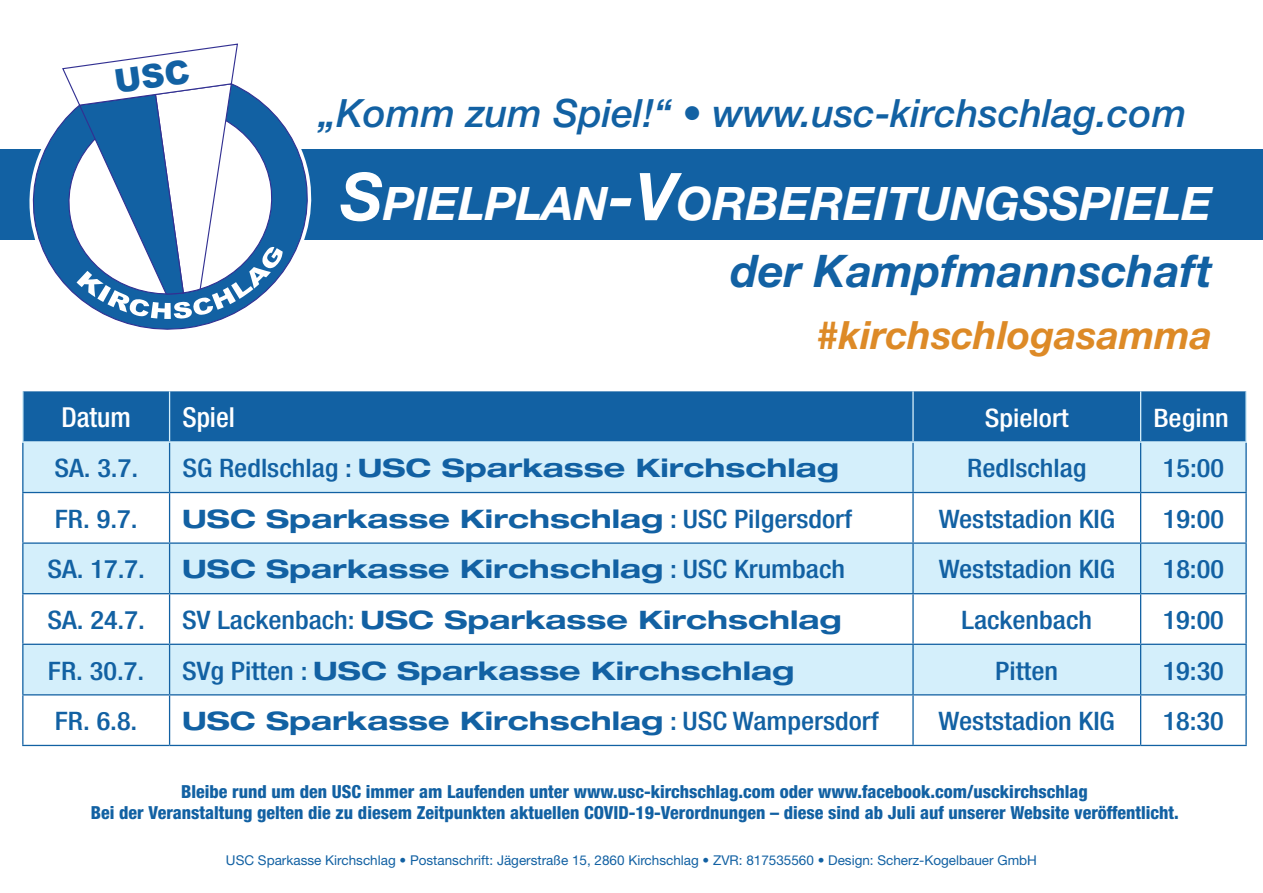
<style>
.page{position:relative;width:1263px;height:893px;background:#fff}
.page>*{position:absolute;margin:0;border:0;box-sizing:border-box;transform-origin:0 0}
.t1{font:italic 700 46.2px "Helvetica Neue LT Std";color:#fff}
.t2{font:italic 700 45px "Helvetica Neue LT Std";color:#1261a3}
.t3{font:italic 500 39px "Helvetica Neue LT Std";color:#1261a3}
.t4{font:italic 700 39px "Helvetica Neue LT Std";color:#dd8a27}
.t5{font:500 condensed 27.6px "Helvetica Neue LT Std";color:#fff}
.t6{font:700 expanded 25.5px "Helvetica Neue LT Std";color:#1261a3;scale:1.11 1}
.t7{font:500 condensed 25.5px "Helvetica Neue LT Std";color:#1261a3;scale:1.11 1}
.t8{font:500 condensed 25.5px "Helvetica Neue LT Std";color:#fff;scale:1.11 1}
.t9{font:800 condensed 18px/21.6px "Helvetica Neue LT Std";color:#1261a3;text-align:center}
.t10{font:13.5px "Helvetica Neue LT Std";color:#1261a3}
.s1{font-size:66px}
.s2{font-weight:500;font-stretch:condensed}
</style>
<div class="page">
<div style="left:23px;top:391px;width:1222px;height:50px;background:#1261a3"></div>
<div style="left:23px;top:443px;width:1222px;height:150px;background:#d4effb"></div>
<svg style="left:23px;top:493px;width:1222px;height:49px"></svg>
<svg style="left:23px;top:594px;width:1222px;height:151px"></svg>
<hr style="left:1245px;top:493px;width:2px;height:49px;background:#1261a3">
<hr style="left:22px;top:493px;width:1px;height:49px;background:#1261a3">
<hr style="left:169px;top:493px;width:1px;height:49px;background:#1261a3">
<hr style="left:912px;top:493px;width:2px;height:49px;background:#1261a3">
<hr style="left:1140px;top:493px;width:1px;height:49px;background:#1261a3">
<hr style="left:22px;top:443px;width:1px;height:49px;background:#1261a3">
<hr style="left:22px;top:492px;width:148px;height:1px;background:#1261a3">
<hr style="left:22px;top:544px;width:1px;height:49px;background:#1261a3">
<hr style="left:22px;top:542px;width:148px;height:2px;background:#1261a3">
<hr style="left:170px;top:542px;width:743px;height:2px;background:#1261a3">
<hr style="left:913px;top:542px;width:228px;height:2px;background:#1261a3">
<hr style="left:1141px;top:542px;width:106px;height:2px;background:#1261a3">
<hr style="left:169px;top:544px;width:1px;height:49px;background:#1261a3">
<hr style="left:912px;top:544px;width:2px;height:49px;background:#1261a3">
<hr style="left:1140px;top:544px;width:1px;height:49px;background:#1261a3">
<hr style="left:1245px;top:544px;width:2px;height:49px;background:#1261a3">
<hr style="left:22px;top:594px;width:1px;height:50px;background:#1261a3">
<hr style="left:22px;top:593px;width:148px;height:1px;background:#1261a3">
<hr style="left:170px;top:593px;width:743px;height:1px;background:#1261a3">
<hr style="left:913px;top:593px;width:228px;height:1px;background:#1261a3">
<hr style="left:1141px;top:593px;width:106px;height:1px;background:#1261a3">
<hr style="left:169px;top:594px;width:1px;height:50px;background:#1261a3">
<hr style="left:912px;top:594px;width:2px;height:50px;background:#1261a3">
<hr style="left:1140px;top:594px;width:1px;height:50px;background:#1261a3">
<hr style="left:1245px;top:594px;width:2px;height:50px;background:#1261a3">
<hr style="left:169px;top:443px;width:1px;height:49px;background:#1261a3">
<hr style="left:170px;top:492px;width:743px;height:1px;background:#1261a3">
<hr style="left:912px;top:443px;width:2px;height:49px;background:#1261a3">
<hr style="left:1140px;top:443px;width:1px;height:49px;background:#1261a3">
<hr style="left:1245px;top:443px;width:2px;height:49px;background:#1261a3">
<hr style="left:913px;top:492px;width:228px;height:1px;background:#1261a3">
<hr style="left:1141px;top:492px;width:106px;height:1px;background:#1261a3">
<hr style="left:22px;top:644px;width:148px;height:1px;background:#1261a3">
<hr style="left:22px;top:645px;width:1px;height:49px;background:#1261a3">
<hr style="left:170px;top:644px;width:743px;height:1px;background:#1261a3">
<hr style="left:169px;top:645px;width:1px;height:49px;background:#1261a3">
<hr style="left:913px;top:644px;width:228px;height:1px;background:#1261a3">
<hr style="left:912px;top:645px;width:2px;height:49px;background:#1261a3">
<hr style="left:1141px;top:644px;width:106px;height:1px;background:#1261a3">
<hr style="left:1140px;top:645px;width:1px;height:49px;background:#1261a3">
<hr style="left:1245px;top:645px;width:2px;height:49px;background:#1261a3">
<hr style="left:22px;top:695px;width:1px;height:50px;background:#1261a3">
<hr style="left:22px;top:694px;width:148px;height:1px;background:#1261a3">
<hr style="left:170px;top:694px;width:743px;height:1px;background:#1261a3">
<hr style="left:913px;top:694px;width:228px;height:1px;background:#1261a3">
<hr style="left:1141px;top:694px;width:106px;height:1px;background:#1261a3">
<hr style="left:169px;top:695px;width:1px;height:50px;background:#1261a3">
<hr style="left:912px;top:695px;width:2px;height:50px;background:#1261a3">
<hr style="left:1140px;top:695px;width:1px;height:50px;background:#1261a3">
<hr style="left:1245px;top:695px;width:2px;height:50px;background:#1261a3">
<hr style="left:22px;top:745px;width:148px;height:1px;background:#1261a3">
<hr style="left:170px;top:745px;width:743px;height:1px;background:#1261a3">
<hr style="left:913px;top:745px;width:228px;height:1px;background:#1261a3">
<hr style="left:1141px;top:745px;width:106px;height:1px;background:#1261a3">
<hr style="left:22px;top:391px;width:1px;height:50px;background:#d4effb">
<hr style="left:22px;top:441px;width:148px;height:2px;background:#d4effb">
<hr style="left:169px;top:391px;width:1px;height:50px;background:#d4effb">
<hr style="left:170px;top:441px;width:743px;height:2px;background:#d4effb">
<hr style="left:912px;top:391px;width:2px;height:50px;background:#d4effb">
<hr style="left:913px;top:441px;width:228px;height:2px;background:#d4effb">
<hr style="left:1140px;top:391px;width:1px;height:50px;background:#d4effb">
<hr style="left:1245px;top:391px;width:2px;height:50px;background:#d4effb">
<hr style="left:1141px;top:441px;width:106px;height:2px;background:#d4effb">
<div style="left:0;top:149px;width:1263px;height:91px;background:#1261a3"></div>
<svg style="left:29px;top:123px;width:283px;height:207px"></svg>
<svg style="left:61px;top:43px;width:222px;height:276px"></svg>
<h3 class="t3" style="left:319px;top:90px;width:869px">„Komm zum Spiel!“ • www.usc-kirchschlag.com</h3>
<h1 class="t1" style="left:340px;top:175px;width:873px"><span class="s1">S</span>PIELPLAN<span class="s1">-V</span>ORBEREITUNGSSPIELE</h1>
<h2 class="t2" style="left:731px;top:243px;width:483px">der Kampfmannschaft</h2>
<h3 class="t4" style="left:817px;top:311px;width:397px">#kirchschlogasamma</h3>
<h3 class="t5" style="left:61px;top:400px;width:71px">Datum</h3>
<h3 class="t5" style="left:182px;top:400px;width:54px">Spiel</h3>
<h3 class="t8" style="left:985px;top:402px;width:77px">Spielort</h3>
<h3 class="t8" style="left:1153px;top:402px;width:69px">Beginn</h3>
<h3 class="t7" style="left:54px;top:453px;width:77px">SA. 3.7.</h3>
<h3 class="t6" style="left:182px;top:452px;width:593px"><span class="s2">SG Redlschlag :</span> USC Sparkasse Kirchschlag</h3>
<h3 class="t7" style="left:967px;top:453px;width:109px">Redlschlag</h3>
<h3 class="t7" style="left:1163px;top:453px;width:57px">15:00</h3>
<h3 class="t7" style="left:55px;top:504px;width:76px">FR. 9.7.</h3>
<h3 class="t6" style="left:182px;top:503px;width:605px">USC Sparkasse Kirchschlag <span class="s2">: USC Pilgersdorf</span></h3>
<h3 class="t7" style="left:939px;top:504px;width:160px">Weststadion KIG</h3>
<h3 class="t7" style="left:1163px;top:504px;width:57px">19:00</h3>
<h3 class="t7" style="left:47px;top:554px;width:89px">SA. 17.7.</h3>
<h3 class="t6" style="left:182px;top:553px;width:599px">USC Sparkasse Kirchschlag <span class="s2">: USC Krumbach</span></h3>
<h3 class="t7" style="left:939px;top:554px;width:160px">Weststadion KIG</h3>
<h3 class="t7" style="left:1163px;top:554px;width:57px">18:00</h3>
<h3 class="t7" style="left:47px;top:605px;width:89px">SA. 24.7.</h3>
<h3 class="t6" style="left:182px;top:604px;width:595px"><span class="s2">SV Lackenbach:</span> USC Sparkasse Kirchschlag</h3>
<h3 class="t7" style="left:961px;top:605px;width:119px">Lackenbach</h3>
<h3 class="t7" style="left:1163px;top:605px;width:57px">19:00</h3>
<h3 class="t7" style="left:48px;top:655px;width:88px">FR. 30.7.</h3>
<h3 class="t6" style="left:182px;top:654px;width:553px"><span class="s2">SVg Pitten :</span> USC Sparkasse Kirchschlag</h3>
<h3 class="t7" style="left:995px;top:655px;width:58px">Pitten</h3>
<h3 class="t7" style="left:1163px;top:655px;width:57px">19:30</h3>
<h3 class="t7" style="left:55px;top:706px;width:76px">FR. 6.8.</h3>
<h3 class="t6" style="left:182px;top:705px;width:629px">USC Sparkasse Kirchschlag <span class="s2">: USC Wampersdorf</span></h3>
<h3 class="t7" style="left:938px;top:706px;width:160px">Weststadion KIG</h3>
<h3 class="t7" style="left:1163px;top:706px;width:57px">18:30</h3>
<p class="t9" style="left:91px;top:780px;width:1090px">Bleibe rund um den USC immer am Laufenden unter www.usc-kirchschlag.com oder www.facebook.com/usckirchschlag<br>Bei der Veranstaltung gelten die zu diesem Zeitpunkten aktuellen COVID-19-Verordnungen – diese sind ab Juli auf unserer Website veröffentlicht.</p>
<p class="t10" style="left:226px;top:852px;width:812px">USC Sparkasse Kirchschlag • Postanschrift: Jägerstraße 15, 2860 Kirchschlag • ZVR: 817535560 • Design: Scherz-Kogelbauer GmbH</p>
</div>
